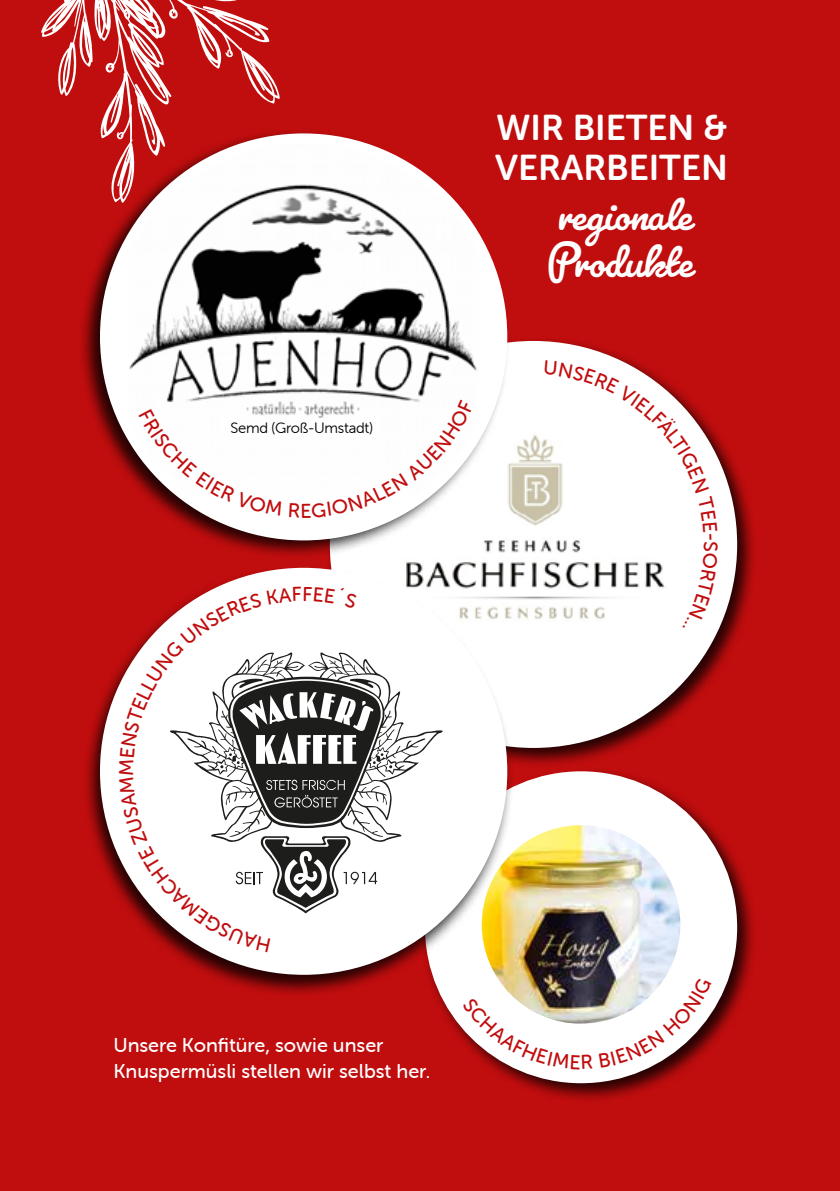
<style>
.page{position:relative;width:840px;height:1191px;background:#fff}
.page>*{position:absolute;margin:0;border:0;box-sizing:border-box;transform-origin:0 0}
.t1{font:700 49.6px/46.8px "Pacifico";color:#fff}
.t2{font:36px/40px "Museo Sans Rounded 700";color:#fff}
.t3{font:20px/26px "Museo Sans Rounded 500";color:#fff}
.t4{font:15px "Museo Sans Rounded 300";letter-spacing:-.015em;color:#000}
</style>
<div class="page">
<div style="left:0;top:0;width:839px;height:1191px;background:#c00d0e"></div>
<div style="left:421px;top:767px;width:336px;height:336px;background:#000;opacity:.8"></div>
<div style="left:430px;top:776px;width:301px;height:302px;background:#fff;border-radius:50%"></div>
<div style="left:425px;top:771px;width:311px;height:312px;border:10px solid #fff;border-radius:50%"></div>
<svg style="left:29px;top:0;width:251px;height:205px;background:#cb3839"></svg>
<div style="left:326px;top:337px;width:431px;height:431px;background:#000;opacity:.8"></div>
<div style="left:334px;top:346px;width:397px;height:397px;background:#fff;border-radius:50%"></div>
<img style="left:406px;top:434px;width:138px;height:186px">
<div style="left:79px;top:128px;width:431px;height:432px;background:#000;opacity:.8"></div>
<div style="left:105px;top:138px;width:397px;height:397px;background:#fff;border-radius:50%"></div>
<img style="left:127px;top:144px;width:351px;height:349px">
<div style="left:100px;top:133px;width:407px;height:407px;border:10px solid #fff;border-radius:50%"></div>
<div style="left:83px;top:566px;width:431px;height:431px;background:#000;opacity:.8"></div>
<div style="left:105px;top:573px;width:397px;height:396px;background:#fff;border-radius:50%"></div>
<div style="left:100px;top:568px;width:407px;height:406px;border:10px solid #fff;border-radius:50%"></div>
<svg style="left:383px;top:676px;width:60px;height:166px"></svg>
<img style="left:481px;top:825px;width:199px;height:198px;border-radius:99px">
<svg style="left:462px;top:997px;width:130px;height:72px"></svg>
<svg style="left:598px;top:977px;width:113px;height:90px"></svg>
<svg style="left:544px;top:360px;width:173px;height:268px"></svg>
<svg style="left:119px;top:587px;width:264px;height:365px"></svg>
<svg style="left:138px;top:409px;width:144px;height:107px"></svg>
<svg style="left:289px;top:399px;width:184px;height:118px"></svg>
<p class="t4" style="left:230px;top:419px;width:144px">Semd (Groß-Umstadt)</p>
<h2 class="t2" style="left:495px;top:108px;width:234px">WIR BIETEN &amp;<br>VERARBEITEN</h2>
<h1 class="t1" style="left:545px;top:190px;width:149px">regionale<br>Produkte</h1>
<p class="t3" style="left:113px;top:1031px;width:318px">Unsere Konfitüre, sowie unser<br>Knuspermüsli stellen wir selbst her.</p>
</div>
